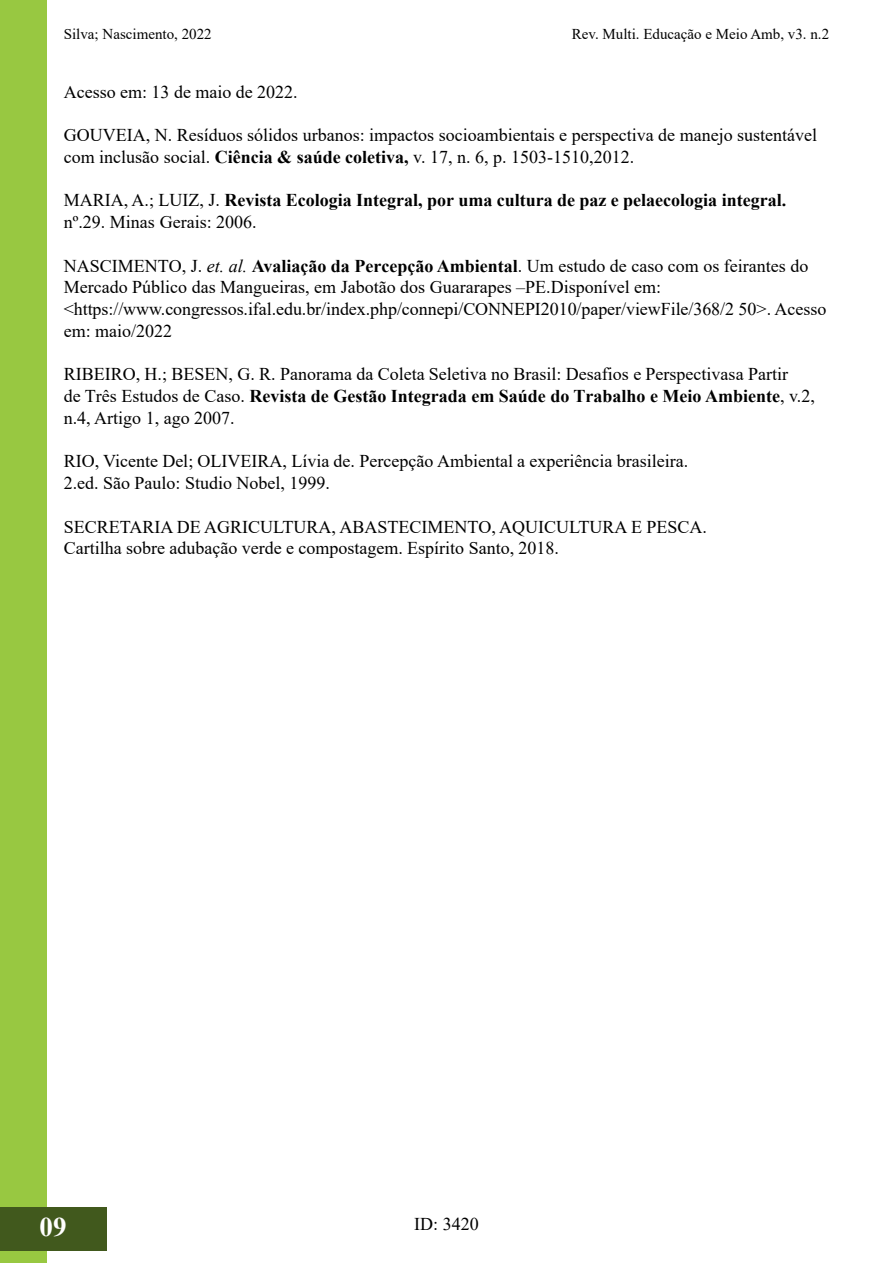
<style>
.page{position:relative;width:893px;height:1263px;background:#fff}
.page>*{position:absolute;margin:0;border:0;box-sizing:border-box;transform-origin:0 0}
.t1{font:700 27px "Times New Roman";color:#fff}
.t2{font:18px/21.8px "Times New Roman";color:#000}
.t3{font:700 18px/21.8px "Times New Roman";color:#000}
.t4{font:15px "Times New Roman";color:#000}
.s1{font-weight:700}
.s2{font-weight:400}
.s3{font-style:italic}
</style>
<div class="page">
<div style="left:0;top:1px;width:47px;height:1262px;background:#98c841"></div>
<div style="left:0;top:1207px;width:106px;height:43px;background:#41591d"></div>
<p class="t4" style="left:64px;top:24px;width:149px">Silva; Nascimento, 2022</p>
<p class="t4" style="left:572px;top:24px;width:259px">Rev. Multi. Educação e Meio Amb, v3. n.2</p>
<p class="t2" style="left:64px;top:80px;width:236px">Acesso em: 13 de maio de 2022.</p>
<p class="t2" style="left:64px;top:124px;width:755px">GOUVEIA, N. Resíduos sólidos urbanos: impactos socioambientais e perspectiva de manejo sustentável com inclusão social. <span class="s1">Ciência &amp; saúde coletiva,</span> v. 17, n. 6, p. 1503-1510, 2012.</p>
<p class="t3" style="left:64px;top:189px;width:724px"><span class="s2">MARIA, A.; LUIZ, J.</span> Revista Ecologia Integral, por uma cultura de paz e pela ecologia integral. <span class="s2">nº.29. Minas Gerais: 2006.</span></p>
<p class="t2" style="left:64px;top:254px;width:764px">NASCIMENTO, J. <span class="s3">et. al.</span> <span class="s1">Avaliação da Percepção Ambiental</span>. Um estudo de caso com os feirantes do Mercado Público das Mangueiras, em Jabotão dos Guararapes –PE. Disponível em: &lt;https://www.congressos.ifal.edu.br/index.php/connepi/CONNEPI2010/paper/viewFile/368/2 50&gt;. Acesso em: maio/2022</p>
<p class="t2" style="left:64px;top:363px;width:753px">RIBEIRO, H.; BESEN, G. R. Panorama da Coleta Seletiva no Brasil: Desafios e Perspectivas a Partir<br>de Três Estudos de Caso. <span class="s1">Revista de Gestão Integrada em Saúde do Trabalho e Meio Ambiente</span>, v.2, n.4, Artigo 1, ago 2007.</p>
<p class="t2" style="left:64px;top:450px;width:626px">RIO, Vicente Del; OLIVEIRA, Lívia de. Percepção Ambiental a experiência brasileira.<br>2.ed. São Paulo: Studio Nobel, 1999.</p>
<p class="t2" style="left:64px;top:515px;width:645px">SECRETARIA DE AGRICULTURA, ABASTECIMENTO, AQUICULTURA E PESCA.<br>Cartilha sobre adubação verde e compostagem. Espírito Santo, 2018.</p>
<h1 class="t1" style="left:40px;top:1207px;width:29px">09</h1>
<p class="t2" style="left:414px;top:1213px;width:66px">ID: 3420</p>
</div>
